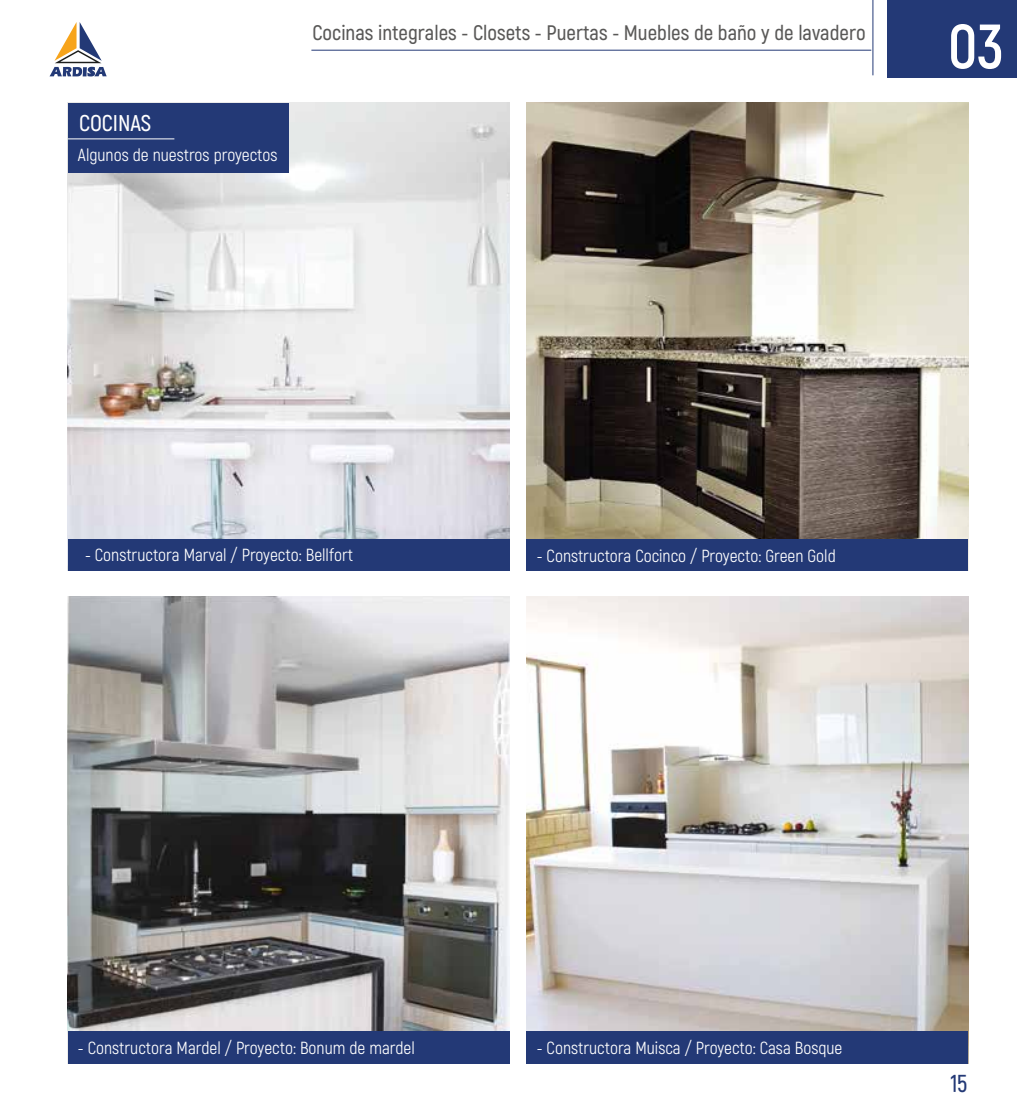
<style>
.page{position:relative;width:1017px;height:1117px;background:#fff}
.page>*{position:absolute;margin:0;border:0;box-sizing:border-box;transform-origin:0 0}
.t1{font:700 62.48px "Akrobat";color:#fff}
.t2{font:600 24.5px "Akrobat";color:#233976}
.t3{font:600 22.75px "Akrobat";color:#fff}
.t4{font:600 21px "Akrobat";color:#595857}
.t5{font:17.5px "Akrobat";color:#fff}
</style>
<div class="page">
<div style="left:887px;top:0;width:130px;height:77px;background:#233976"></div>
<hr style="left:873px;top:0;width:1px;height:75px;background:#233976">
<svg style="left:50px;top:22px;width:57px;height:54px"></svg>
<img style="left:527px;top:596px;width:441px;height:435px">
<div style="left:527px;top:1031px;width:441px;height:32px;background:#233976"></div>
<img style="left:68px;top:596px;width:441px;height:435px">
<div style="left:68px;top:1031px;width:441px;height:32px;background:#233976"></div>
<img style="left:527px;top:103px;width:441px;height:436px">
<div style="left:527px;top:539px;width:441px;height:31px;background:#233976"></div>
<img style="left:68px;top:103px;width:441px;height:436px">
<div style="left:68px;top:539px;width:441px;height:31px;background:#233976"></div>
<div style="left:68px;top:103px;width:221px;height:69px;background:#233976"></div>
<hr style="left:68px;top:138px;width:106px;height:1px;background:#fff">
<hr style="left:311px;top:50px;width:560px;height:1px;background:#233976">
<h3 class="t3" style="left:79px;top:109px;width:74px">COCINAS</h3>
<p class="t5" style="left:78px;top:144px;width:201px">Algunos de nuestros proyectos</p>
<p class="t4" style="left:312px;top:20px;width:555px">Cocinas integrales - Closets - Puertas - Muebles de baño y de lavadero</p>
<h1 class="t1" style="left:948px;top:8px;width:57px">03</h1>
<p class="t5" style="left:85px;top:544px;width:270px">- Constructora Marval / Proyecto: Bellfort</p>
<p class="t5" style="left:537px;top:545px;width:300px">- Constructora Cocinco / Proyecto: Green Gold</p>
<p class="t5" style="left:78px;top:1037px;width:338px">- Constructora Mardel / Proyecto: Bonum de mardel</p>
<p class="t5" style="left:537px;top:1037px;width:307px">- Constructora Muisca / Proyecto: Casa Bosque</p>
<h2 class="t2" style="left:950px;top:1067px;width:18px">15</h2>
</div>
